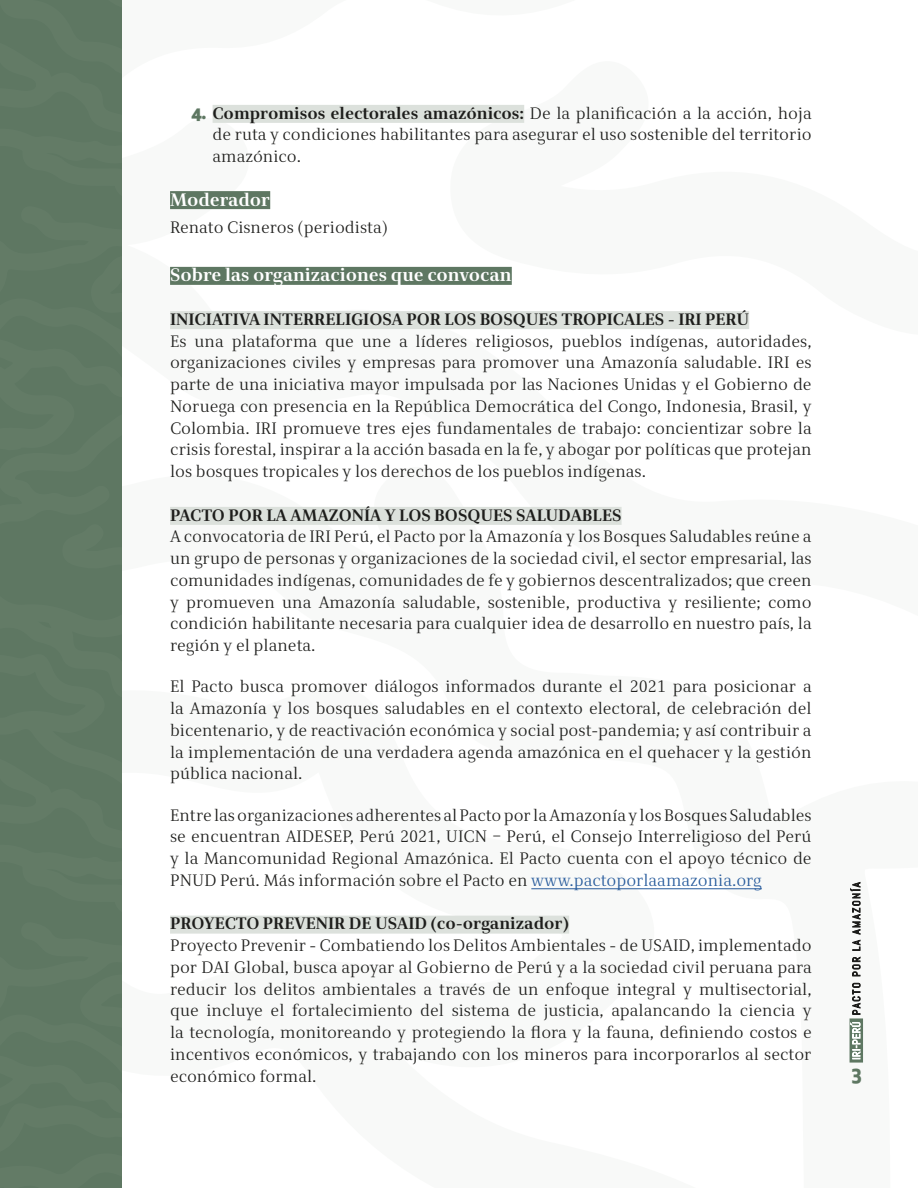
<style>
.page{position:relative;width:918px;height:1188px;background:#fff}
.page>*{position:absolute;margin:0;border:0;box-sizing:border-box;transform-origin:0 0}
.t1{font:700 19.5px "Apex New";color:#5e7762}
.Texto{font:700 18px "Alfon";color:#fff}
.Texto-2{font:16.5px/21.8px "Alfon";color:#1d1d1b;text-align:justify}
.Texto-3{font:700 16.5px "Alfon";color:#1d1d1b}
.s1{font-family:"Apex New";font-weight:800;color:#5e7762}
.s2{font-weight:700}
.s3{color:#275b9c}
</style>
<div class="page">
<div style="left:850px;top:1018px;width:13px;height:45px;background:#5e7762"></div>
<svg style="left:850px;top:1022px;width:11px;height:37px"></svg>
<svg style="left:852px;top:983px;width:8px;height:32px"></svg>
<svg style="left:852px;top:957px;width:8px;height:19px"></svg>
<svg style="left:850px;top:882px;width:11px;height:69px"></svg>
<div style="left:0;top:91px;width:122px;height:317px;background:#5e7762"></div>
<div style="left:0;top:857px;width:122px;height:243px;background:#5e7762"></div>
<div style="left:0;top:408px;width:122px;height:449px;background:#5e7762"></div>
<div style="left:90px;top:252px;width:32px;height:119px;background:#637b66"></div>
<div style="left:0;top:362px;width:75px;height:101px;background:#637b66"></div>
<div style="left:0;top:1100px;width:122px;height:88px;background:#5f7863"></div>
<div style="left:80px;top:967px;width:42px;height:97px;background:#637b66"></div>
<div style="left:0;top:0;width:122px;height:91px;background:#5e7762"></div>
<div style="left:213px;top:105px;width:311px;height:18px;background:#dce1dc"></div>
<div style="left:170px;top:191px;width:100px;height:18px;background:#5e7762"></div>
<div style="left:170px;top:267px;width:342px;height:18px;background:#5e7762"></div>
<div style="left:170px;top:311px;width:579px;height:18px;background:#dce1dc"></div>
<div style="left:170px;top:507px;width:452px;height:18px;background:#dce1dc"></div>
<hr style="left:531px;top:888px;width:231px;height:1px;background:#275b9c">
<div style="left:170px;top:916px;width:399px;height:18px;background:#dce1dc"></div>
<p class="Texto-2" style="left:213px;top:103px;width:601px;text-indent:-21px"><span class="s1">4.</span> <span class="s2">Compromisos electorales amazónicos:</span> De la planificación a la acción, hoja de ruta y condiciones habilitantes para asegurar el uso sostenible del territorio amazónico.</p>
<p class="Texto" style="left:170px;top:189px;width:102px">Moderador</p>
<p class="Texto-2" style="left:170px;top:217px;width:219px">Renato Cisneros (periodista)</p>
<p class="Texto" style="left:170px;top:265px;width:343px">Sobre las organizaciones que convocan</p>
<p class="Texto-3" style="left:170px;top:310px;width:581px">INICIATIVA INTERRELIGIOSA POR LOS BOSQUES TROPICALES - IRI PERÚ</p>
<p class="Texto-2" style="left:170px;top:331px;width:643px">Es una plataforma que une a líderes religiosos, pueblos indígenas, autoridades, organizaciones civiles y empresas para promover una Amazonía saludable. IRI es parte de una iniciativa mayor impulsada por las Naciones Unidas y el Gobierno de Noruega con presencia en la República Democrática del Congo, Indonesia, Brasil, y Colombia. IRI promueve tres ejes fundamentales de trabajo: concientizar sobre la crisis forestal, inspirar a la acción basada en la fe, y abogar por políticas que protejan los bosques tropicales y los derechos de los pueblos indígenas.</p>
<p class="Texto-3" style="left:170px;top:505px;width:453px">PACTO POR LA AMAZONÍA Y LOS BOSQUES SALUDABLES</p>
<p class="Texto-2" style="left:170px;top:526px;width:643px">A convocatoria de IRI Perú, el Pacto por la Amazonía y los Bosques Saludables reúne a un grupo de personas y organizaciones de la sociedad civil, el sector empresarial, las comunidades indígenas, comunidades de fe y gobiernos descentralizados; que creen y promueven una Amazonía saludable, sostenible, productiva y resiliente; como condición habilitante necesaria para cualquier idea de desarrollo en nuestro país, la región y el planeta.</p>
<p class="Texto-2" style="left:170px;top:676px;width:643px">El Pacto busca promover diálogos informados durante el 2021 para posicionar a la Amazonía y los bosques saludables en el contexto electoral, de celebración del bicentenario, y de reactivación económica y social post-pandemia; y así contribuir a la implementación de una verdadera agenda amazónica en el quehacer y la gestión pública nacional.</p>
<p class="Texto-2" style="left:170px;top:805px;width:643px">Entre las organizaciones adherentes al Pacto por la Amazonía y los Bosques Saludables se encuentran AIDESEP, Perú 2021, UICN – Perú, el Consejo Interreligioso del Perú y la Mancomunidad Regional Amazónica. El Pacto cuenta con el apoyo técnico de PNUD Perú. Más información sobre el Pacto en <span class="s3">www.pactoporlaamazonia.org</span></p>
<p class="Texto-3" style="left:170px;top:914px;width:401px">PROYECTO PREVENIR DE USAID (co-organizador)</p>
<p class="Texto-2" style="left:170px;top:935px;width:643px">Proyecto Prevenir - Combatiendo los Delitos Ambientales - de USAID, implementado por DAI Global, busca apoyar al Gobierno de Perú y a la sociedad civil peruana para reducir los delitos ambientales a través de un enfoque integral y multisectorial, que incluye el fortalecimiento del sistema de justicia, apalancando la ciencia y la tecnología, monitoreando y protegiendo la flora y la fauna, definiendo costos e incentivos económicos, y trabajando con los mineros para incorporarlos al sector económico formal.</p>
<p class="t1" style="left:851px;top:1060px;width:12px">3</p>
</div>
